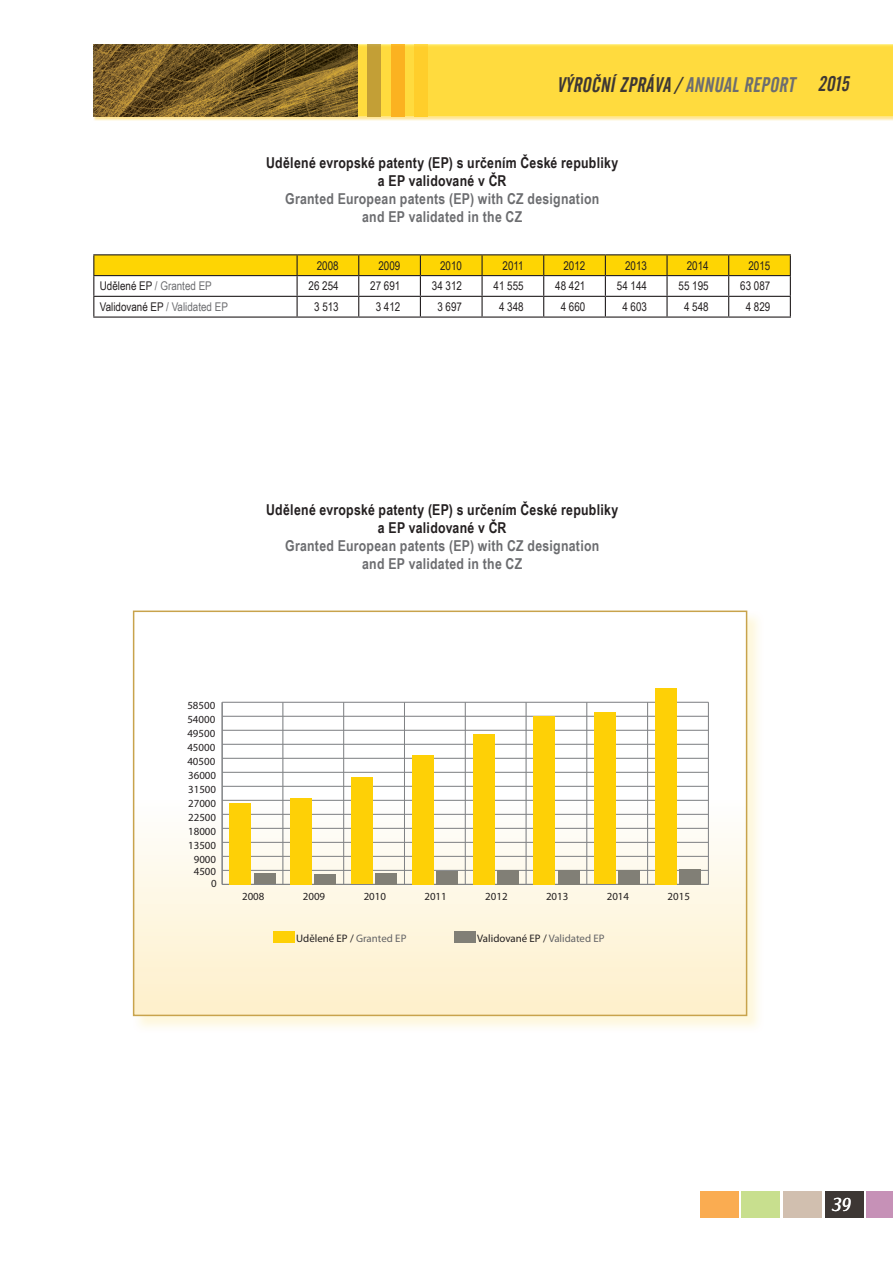
<style>
.page{position:relative;width:893px;height:1263px;background:#fff}
.page>*{position:absolute;margin:0;border:0;box-sizing:border-box;transform-origin:0 0}
.t1{font:italic 21px "Alternate Gothic No 2 AT";color:#3d3734}
.t2{font:italic 18px "Salzburg CE";color:#fff}
.t3{font:700 15px/18px "Arial Narrow";letter-spacing:.02em;color:#231f20;text-align:center}
.t4{font:700 15px/18px "Arial Narrow";letter-spacing:.02em;color:#6c6d70;text-align:center}
.t5{font:12px "Arial Narrow";color:#231f20}
.t6{font:12px "Arial Narrow";color:#6c6d70}
.t7{font:10.95px "Myriad Pro";color:#231f20}
.s1{color:#6c6d70}
.s2{color:#231f20}
.s3{color:#636366}
</style>
<div class="page">
<div style="left:866px;top:1191px;width:27px;height:26px;background:#c691b7"></div>
<div style="left:825px;top:1191px;width:39px;height:26px;background:#3d3734"></div>
<div style="left:783px;top:1191px;width:39px;height:26px;background:#d1bfaf"></div>
<div style="left:741px;top:1191px;width:39px;height:26px;background:#c8df8e"></div>
<div style="left:700px;top:1191px;width:39px;height:26px;background:#faac51"></div>
<img style="left:93px;top:44px;width:800px;height:77px">
<div style="left:357px;top:44px;width:536px;height:73px;background:#ffdb3e"></div>
<img style="left:368px;top:44px;width:13px;height:73px">
<img style="left:391px;top:44px;width:13px;height:73px">
<img style="left:415px;top:44px;width:13px;height:73px">
<img style="left:94px;top:44px;width:263px;height:73px">
<img style="left:133px;top:610px;width:625px;height:418px">
<svg style="left:136px;top:613px;width:608px;height:400px"></svg>
<hr style="left:283px;top:702px;width:1px;height:182px;background:#808285">
<hr style="left:343px;top:702px;width:1px;height:182px;background:#808285">
<hr style="left:404px;top:702px;width:1px;height:182px;background:#808285">
<hr style="left:465px;top:702px;width:1px;height:182px;background:#808285">
<hr style="left:526px;top:702px;width:1px;height:182px;background:#808285">
<hr style="left:587px;top:702px;width:1px;height:182px;background:#808285">
<hr style="left:647px;top:702px;width:1px;height:182px;background:#808285">
<hr style="left:708px;top:702px;width:1px;height:182px;background:#808285">
<hr style="left:222px;top:702px;width:1px;height:182px;background:#808285">
<hr style="left:222px;top:884px;width:486px;height:1px;background:#808285">
<hr style="left:222px;top:870px;width:486px;height:1px;background:#808285">
<hr style="left:222px;top:856px;width:486px;height:1px;background:#808285">
<hr style="left:222px;top:842px;width:486px;height:1px;background:#808285">
<hr style="left:222px;top:828px;width:486px;height:1px;background:#808285">
<hr style="left:222px;top:814px;width:486px;height:1px;background:#808285">
<hr style="left:222px;top:800px;width:486px;height:1px;background:#808285">
<hr style="left:222px;top:786px;width:486px;height:1px;background:#808285">
<hr style="left:222px;top:772px;width:486px;height:1px;background:#808285">
<hr style="left:222px;top:758px;width:486px;height:1px;background:#808285">
<hr style="left:222px;top:744px;width:486px;height:1px;background:#808285">
<hr style="left:222px;top:730px;width:486px;height:1px;background:#808285">
<hr style="left:222px;top:716px;width:486px;height:1px;background:#808285">
<hr style="left:222px;top:702px;width:486px;height:1px;background:#808285">
<div style="left:454px;top:931px;width:21px;height:12px;background:#817f76"></div>
<div style="left:254px;top:873px;width:22px;height:11px;background:#817f76"></div>
<div style="left:315px;top:874px;width:21px;height:10px;background:#817f76"></div>
<div style="left:375px;top:873px;width:22px;height:11px;background:#817f76"></div>
<div style="left:436px;top:871px;width:22px;height:13px;background:#817f76"></div>
<div style="left:497px;top:870px;width:22px;height:14px;background:#817f76"></div>
<div style="left:558px;top:870px;width:21px;height:14px;background:#817f76"></div>
<div style="left:618px;top:870px;width:22px;height:14px;background:#817f76"></div>
<div style="left:679px;top:869px;width:22px;height:15px;background:#817f76"></div>
<div style="left:273px;top:931px;width:22px;height:12px;background:#fed006"></div>
<div style="left:229px;top:803px;width:22px;height:81px;background:#fed006"></div>
<div style="left:290px;top:798px;width:22px;height:86px;background:#fed006"></div>
<div style="left:351px;top:777px;width:22px;height:107px;background:#fed006"></div>
<div style="left:412px;top:755px;width:22px;height:129px;background:#fed006"></div>
<div style="left:473px;top:734px;width:21px;height:150px;background:#fed006"></div>
<div style="left:533px;top:716px;width:22px;height:168px;background:#fed006"></div>
<div style="left:594px;top:712px;width:22px;height:172px;background:#fed006"></div>
<div style="left:655px;top:688px;width:22px;height:196px;background:#fed006"></div>
<div style="left:133px;top:610px;width:614px;height:406px;border:2px solid #c8a34c"></div>
<hr style="left:93px;top:254px;width:204px;height:1px;background:#231f20">
<hr style="left:297px;top:254px;width:62px;height:1px;background:#231f20">
<hr style="left:359px;top:254px;width:61px;height:1px;background:#231f20">
<hr style="left:420px;top:254px;width:62px;height:1px;background:#231f20">
<hr style="left:482px;top:254px;width:62px;height:1px;background:#231f20">
<hr style="left:544px;top:254px;width:61px;height:1px;background:#231f20">
<hr style="left:605px;top:254px;width:62px;height:1px;background:#231f20">
<hr style="left:667px;top:254px;width:62px;height:1px;background:#231f20">
<hr style="left:729px;top:254px;width:62px;height:1px;background:#231f20">
<svg style="left:93px;top:255px;width:698px;height:61px"></svg>
<hr style="left:93px;top:316px;width:204px;height:2px;background:#231f20">
<hr style="left:297px;top:316px;width:62px;height:2px;background:#231f20">
<hr style="left:359px;top:316px;width:61px;height:2px;background:#231f20">
<hr style="left:420px;top:316px;width:62px;height:2px;background:#231f20">
<hr style="left:482px;top:316px;width:62px;height:2px;background:#231f20">
<hr style="left:544px;top:316px;width:61px;height:2px;background:#231f20">
<hr style="left:605px;top:316px;width:62px;height:2px;background:#231f20">
<hr style="left:667px;top:316px;width:62px;height:2px;background:#231f20">
<hr style="left:729px;top:316px;width:62px;height:2px;background:#231f20">
<h1 class="t1" style="left:557px;top:73px;width:298px">VÝROČNÍ ZPRÁVA / <span class="s1">ANNUAL REPORT</span> 2015</h1>
<h3 class="t3" style="left:266px;top:154px;width:354px">Udělené evropské patenty (EP) s určením České republiky a EP validované v ČR</h3>
<h3 class="t4" style="left:285px;top:190px;width:316px">Granted European patents (EP) with CZ designation and EP validated in the CZ</h3>
<p class="t5" style="left:317px;top:257px;width:23px">2008</p>
<p class="t5" style="left:378px;top:257px;width:23px">2009</p>
<p class="t5" style="left:440px;top:257px;width:23px">2010</p>
<p class="t5" style="left:502px;top:257px;width:23px">2011</p>
<p class="t5" style="left:563px;top:257px;width:23px">2012</p>
<p class="t5" style="left:625px;top:257px;width:23px">2013</p>
<p class="t5" style="left:687px;top:257px;width:23px">2014</p>
<p class="t5" style="left:748px;top:257px;width:23px">2015</p>
<p class="t6" style="left:100px;top:277px;width:113px"><span class="s2">Udělené EP</span> / Granted EP</p>
<p class="t5" style="left:309px;top:277px;width:32px">26 254</p>
<p class="t5" style="left:370px;top:277px;width:32px">27 691</p>
<p class="t5" style="left:432px;top:277px;width:32px">34 312</p>
<p class="t5" style="left:494px;top:277px;width:32px">41 555</p>
<p class="t5" style="left:555px;top:277px;width:32px">48 421</p>
<p class="t5" style="left:617px;top:277px;width:32px">54 144</p>
<p class="t5" style="left:679px;top:277px;width:32px">55 195</p>
<p class="t5" style="left:740px;top:277px;width:32px">63 087</p>
<p class="t5" style="left:100px;top:298px;width:130px">Validované EP <span class="s1">/ Validated EP</span></p>
<p class="t5" style="left:314px;top:298px;width:26px">3 513</p>
<p class="t5" style="left:376px;top:298px;width:26px">3 412</p>
<p class="t5" style="left:437px;top:298px;width:26px">3 697</p>
<p class="t5" style="left:499px;top:298px;width:26px">4 348</p>
<p class="t5" style="left:561px;top:298px;width:26px">4 660</p>
<p class="t5" style="left:622px;top:298px;width:26px">4 603</p>
<p class="t5" style="left:684px;top:298px;width:26px">4 548</p>
<p class="t5" style="left:746px;top:298px;width:26px">4 829</p>
<h3 class="t3" style="left:266px;top:501px;width:354px">Udělené evropské patenty (EP) s určením České republiky a EP validované v ČR</h3>
<h3 class="t4" style="left:285px;top:537px;width:316px">Granted European patents (EP) with CZ designation and EP validated in the CZ</h3>
<p class="t7" style="left:187px;top:698px;width:29px">58500</p>
<p class="t7" style="left:187px;top:712px;width:29px">54000</p>
<p class="t7" style="left:187px;top:726px;width:29px">49500</p>
<p class="t7" style="left:187px;top:740px;width:29px">45000</p>
<p class="t7" style="left:187px;top:754px;width:29px">40500</p>
<p class="t7" style="left:188px;top:768px;width:29px">36000</p>
<p class="t7" style="left:188px;top:782px;width:29px">31500</p>
<p class="t7" style="left:188px;top:796px;width:29px">27000</p>
<p class="t7" style="left:188px;top:810px;width:29px">22500</p>
<p class="t7" style="left:188px;top:824px;width:29px">18000</p>
<p class="t7" style="left:188px;top:838px;width:29px">13500</p>
<p class="t7" style="left:194px;top:852px;width:24px">9000</p>
<p class="t7" style="left:194px;top:864px;width:24px">4500</p>
<p class="t7" style="left:211px;top:877px;width:7px">0</p>
<p class="t7" style="left:242px;top:889px;width:24px">2008</p>
<p class="t7" style="left:303px;top:889px;width:24px">2009</p>
<p class="t7" style="left:364px;top:889px;width:24px">2010</p>
<p class="t7" style="left:424px;top:889px;width:24px">2011</p>
<p class="t7" style="left:485px;top:889px;width:24px">2012</p>
<p class="t7" style="left:546px;top:889px;width:24px">2013</p>
<p class="t7" style="left:607px;top:889px;width:24px">2014</p>
<p class="t7" style="left:668px;top:889px;width:24px">2015</p>
<p class="t7" style="left:296px;top:931px;width:112px">Udělené EP / <span class="s3">Granted EP</span></p>
<p class="t7" style="left:477px;top:931px;width:129px">Validované EP / <span class="s3">Validated EP</span></p>
<h2 class="t2" style="left:831px;top:1193px;width:21px">39</h2>
</div>
